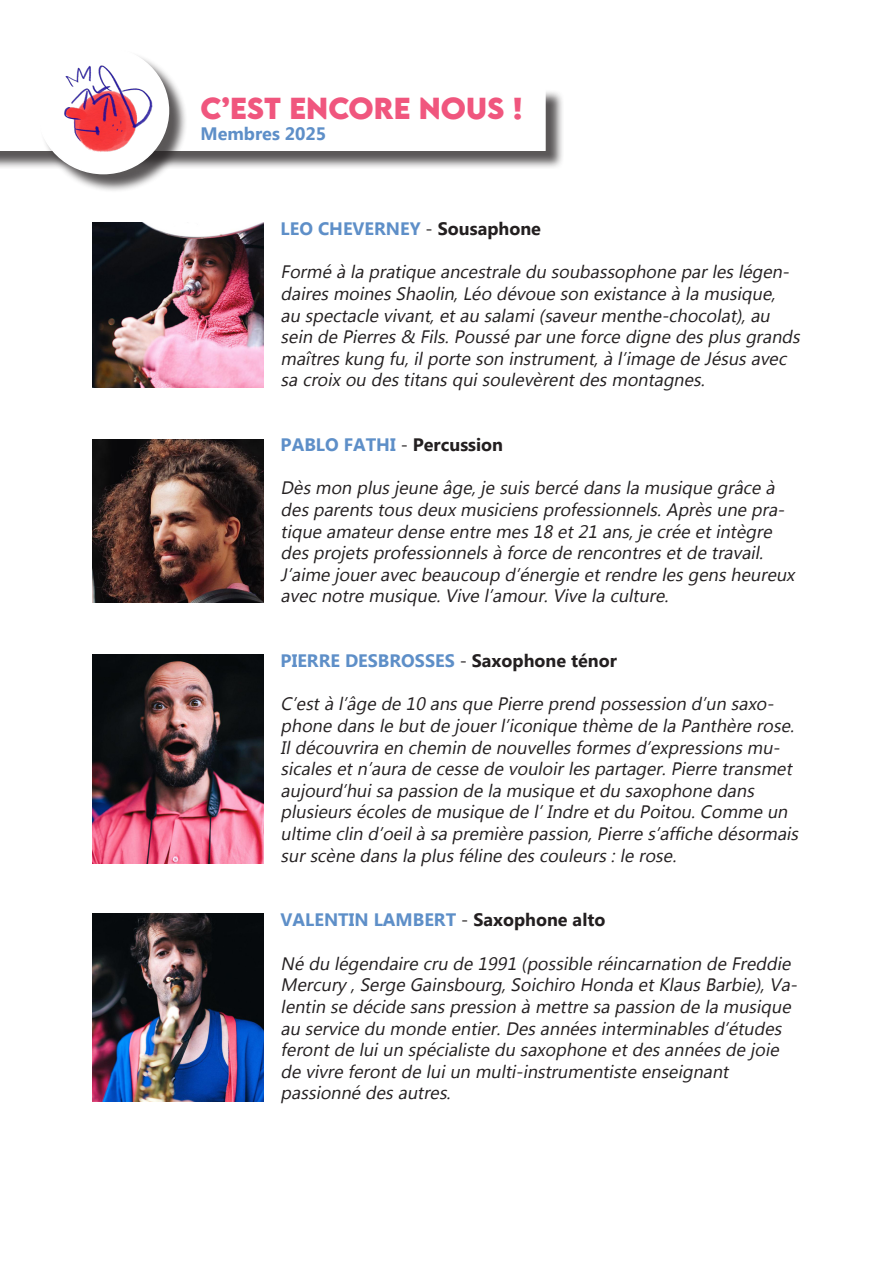
<style>
.page{position:relative;width:893px;height:1263px;background:#fff}
.page>*{position:absolute;margin:0;border:0;box-sizing:border-box;transform-origin:0 0}
.t1{font:700 27px "LEMONMILK";color:#f0567e}
.t2{font:italic 18px/21.6px "Microsoft New Tai Lue";color:#231f20}
.t3{font:700 18px "Microsoft New Tai Lue";color:#5e8fc8}
.s1{font-weight:400;color:#231f20}
.s2{color:#231f20}
</style>
<div class="page">
<div style="left:0;top:89px;width:564px;height:80px;background:#231f20;opacity:.75"></div>
<svg style="left:0;top:89px;width:546px;height:62px"></svg>
<img style="left:92px;top:223px;width:172px;height:164px">
<img style="left:93px;top:439px;width:171px;height:163px">
<img style="left:93px;top:654px;width:171px;height:209px">
<img style="left:93px;top:913px;width:171px;height:188px">
<div style="left:40px;top:49px;width:148px;height:144px;background:#231f20;opacity:.75"></div>
<div style="left:38px;top:48px;width:130px;height:126px;background:#fff;border-radius:50%"></div>
<img style="left:51px;top:55px;width:111px;height:111px">
<p class="t1" style="left:200px;top:89px;width:111px">C’EST ENCO</p>
<p class="t1" style="left:374px;top:89px;width:151px">RE NOUS !</p>
<p class="t3" style="left:200px;top:123px;width:127px">Membres 2025</p>
<p class="t3" style="left:281px;top:219px;width:262px">LEO CHEVERNEY <span class="s1">-</span> <span class="s2">Sousaphone</span></p>
<p class="t2" style="left:281px;top:263px;width:525px">Formé à la pratique ancestrale du soubassophone parleslégen&shy;dairesmoinesShaolin,Léo dévoue son existance à la musique, au spectacle vivant,etau salami(saveurmenthe-chocolat),au sein de Pierres&amp; Fils.Poussé parune force digne desplusgrands maîtreskung fu,ilporte son instrument,à l’image de Jésusavec sa croix ou destitansquisoulevèrentdesmontagnes.</p>
<p class="t3" style="left:281px;top:435px;width:224px">PABLO FATHI <span class="s1">-</span> <span class="s2">Percussion</span></p>
<p class="t2" style="left:281px;top:479px;width:519px">Dèsmon plusjeune âge,je suisbercé dansla musique grâce à desparentstousdeux musiciensprofessionnels.Aprèsune pra&shy;tique amateurdense entre mes18 et21 ans,je crée etintègre desprojetsprofessionnelsà force de rencontresetde travail.<br>J’aime joueravec beaucoup d’énergie etrendre lesgensheureux avec notre musique.Vive l’amour.Vive la culture.</p>
<p class="t3" style="left:281px;top:651px;width:338px">PIERRE DESBROSSES <span class="s1">-</span> <span class="s2">Saxophone ténor</span></p>
<p class="t2" style="left:281px;top:695px;width:519px">C’està l’âge de 10 ansque Pierre prend possession d’un saxo&shy;phone dansle butde jouerl’iconique thème de la Panthère rose.</p>
<p class="t2" style="left:281px;top:738px;width:523px">Ildécouvrira en chemin de nouvellesformesd’expressionsmu&shy;sicalesetn’aura de cesse de vouloirlespartager.Pierre transmet aujourd’huisa passion de la musique etdu saxophone dans plusieursécolesde musique de l’Indre etdu Poitou.Comme un ultime clin d’oeilà sa première passion,Pierre s’affiche désormais surscène dansla plusféline descouleurs:le rose.</p>
<p class="t3" style="left:281px;top:910px;width:326px">VALENTIN LAMBERT <span class="s1">-</span> <span class="s2">Saxophone alto</span></p>
<p class="t2" style="left:281px;top:954px;width:522px">Né du légendaire cru de 1991 (possible réincarnation de Freddie Mercury ,Serge Gainsbourg,Soichiro Honda etKlausBarbie),Va&shy;lentin se décide sanspression à mettre sa passion de la musique au service du monde entier.Desannéesinterminablesd’études ferontde luiun spécialiste du saxophone etdesannéesde joie de vivre ferontde luiun multi-instrumentiste enseignant</p>
<p class="t2" style="left:281px;top:1083px;width:176px">passionné desautres.</p>
</div>
